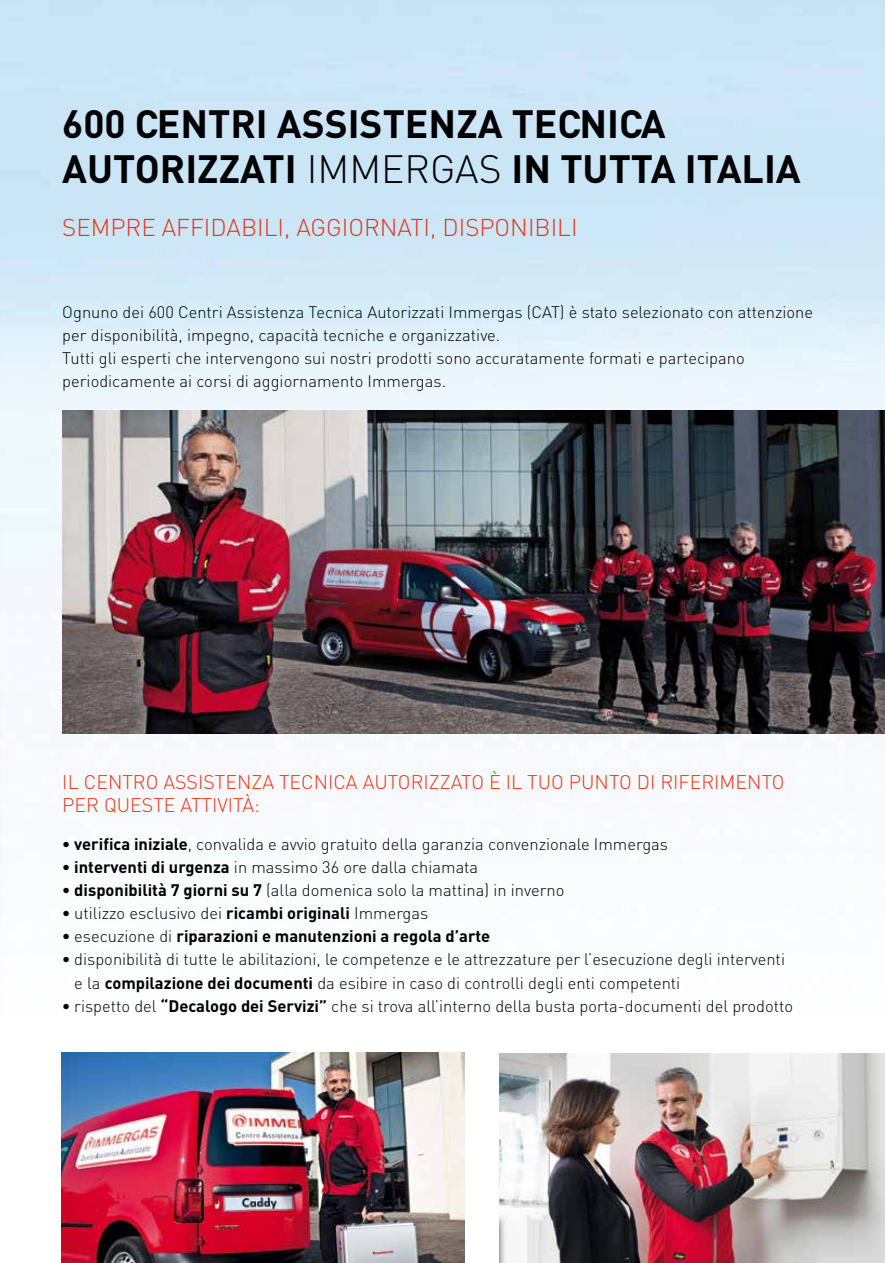
<style>
.page{position:relative;width:885px;height:1263px;background:#fff}
.page>*{position:absolute;margin:0;border:0;box-sizing:border-box;transform-origin:0 0}
.t1{font:700 39px/44.7px "DIN";color:#000}
.t2{font:300 24px "DIN";color:#e53517}
.t3{font:300 19.5px/23.1px "DIN";color:#e53517}
.t4{font:300 16.5px/23.1px "DIN";color:#000}
.t5{font:700 16.5px "DIN";color:#000}
.s1{font-weight:300}
.s2{font-weight:700}
</style>
<div class="page">
<img style="left:0;top:0;width:884px;height:795px">
<img style="left:62px;top:411px;width:822px;height:323px">
<img style="left:61px;top:1053px;width:403px;height:210px">
<img style="left:499px;top:1053px;width:385px;height:210px">
<h1 class="t1" style="left:62px;top:100px;width:740px">600 CENTRI ASSISTENZA TECNICA<br>AUTORIZZATI <span class="s1">IMMERGAS</span> IN TUTTA ITALIA</h1>
<h2 class="t2" style="left:62px;top:213px;width:516px">SEMPRE AFFIDABILI, AGGIORNATI, DISPONIBILI</h2>
<p class="t4" style="left:62px;top:300px;width:752px">Ognuno dei 600 Centri Assistenza Tecnica Autorizzati Immergas (CAT) è stato selezionato con attenzione per disponibilità, impegno, capacità tecniche e organizzative.<br>Tutti gli esperti che intervengono sui nostri prodotti sono accuratamente formati e partecipano periodicamente ai corsi di aggiornamento Immergas.</p>
<p class="t3" style="left:62px;top:770px;width:723px">IL CENTRO ASSISTENZA TECNICA AUTORIZZATO È IL TUO PUNTO DI RIFERIMENTO<br>PER QUESTE ATTIVITÀ:</p>
<p class="t4" style="left:62px;top:832px;width:607px"><span class="s2">• verifica iniziale</span>, convalida e avvio gratuito della garanzia convenzionale Immergas</p>
<p class="t4" style="left:62px;top:855px;width:417px"><span class="s2">• interventi di urgenza</span> in massimo 36 ore dalla chiamata</p>
<p class="t4" style="left:62px;top:878px;width:503px"><span class="s2">• disponibilità 7 giorni su 7</span> (alla domenica solo la mattina) in inverno</p>
<p class="t4" style="left:62px;top:901px;width:367px"><span class="s2">•</span> utilizzo esclusivo dei <span class="s2">ricambi originali</span> Immergas</p>
<p class="t5" style="left:62px;top:925px;width:429px">• <span class="s1">esecuzione di</span> riparazioni e manutenzioni a regola d’arte</p>
<p class="t4" style="left:74px;top:948px;width:712px;text-indent:-12px"><span class="s2">•</span> disponibilità di tutte le abilitazioni, le competenze e le attrezzature per l’esecuzione degli interventi e la <span class="s2">compilazione dei documenti</span> da esibire in caso di controlli degli enti competenti</p>
<p class="t4" style="left:62px;top:994px;width:732px"><span class="s2">•</span> rispetto del <span class="s2">“Decalogo dei Servizi”</span> che si trova all’interno della busta porta-documenti del prodotto</p>
</div>
